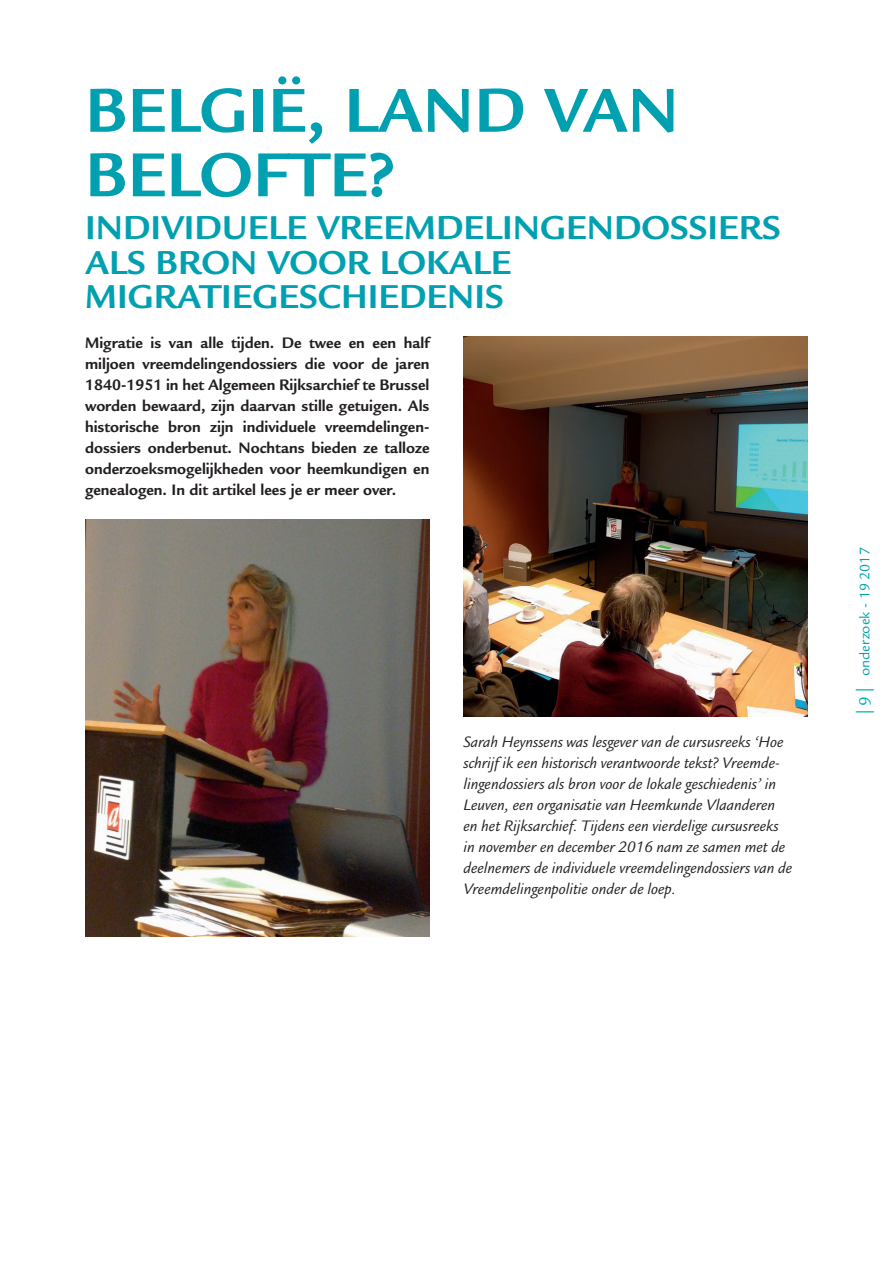
<style>
.page{position:relative;width:893px;height:1263px;background:#fff}
.page>*{position:absolute;margin:0;border:0;box-sizing:border-box;transform-origin:0 0}
.Titel_Groot{font:700 67.5px/64.5px "Legacy Sans Std";color:#00a0b0}
.Titel_Klein{font:700 36px/34.5px "Legacy Sans Std";color:#00a0b0}
.t1{font:italic 16.5px/21px "Legacy Sans Std";color:#231f20}
.Inleiding{font:700 16.5px/21px "Legacy Sans Std";color:#231f20;text-align:justify}
.t2{font:15px "Legacy Sans Std";color:#00a0b0}
.s1{font-family:"Myriad Pro";font-size:18px;color:#00aebd}
.s2{font-size:18px;color:#00aebd}
</style>
<div class="page">
<img style="left:85px;top:520px;width:344px;height:416px">
<img style="left:463px;top:337px;width:345px;height:379px">
<p class="Titel_Groot" style="left:85px;top:79px;width:595px">BELGIË, LAND VAN<br>BELOFTE?</p>
<p class="Titel_Klein" style="left:85px;top:211px;width:697px">INDIVIDUELE VREEMDELINGENDOSSIERS<br>ALS BRON VOOR LOKALE<br>MIGRATIEGESCHIEDENIS</p>
<p class="Inleiding" style="left:85px;top:332px;width:346px">Migratie is van alle tijden. De twee en een half miljoen vreemdelingendossiers die voor de jaren 1840-1951 in het Algemeen Rijksarchief te Brussel worden bewaard, zijn daarvan stille getuigen. Als historische bron zijn individuele vreemdelingen&shy;dossiers onderbenut. Nochtans bieden ze talloze onderzoeksmogelijkheden voor heemkundigen en genealogen. In dit artikel lees je er meer over.</p>
<p class="t1" style="left:463px;top:732px;width:330px">Sarah Heynssens was lesgever van de cursusreeks ‘Hoe schrijf ik een historisch verantwoorde tekst? Vreemde&shy;lingendossiers als bron voor de lokale geschiedenis’ in Leuven, een organisatie van Heemkunde Vlaanderen en het Rijksarchief. Tijdens een vierdelige cursusreeks in november en december 2016 nam ze samen met de deelnemers de individuele vreemdelingendossiers van de Vreemdelingenpolitie onder de loep.</p>
<p class="t2" style="left:856px;top:714px;width:168px;rotate:-90deg"><span class="s1">|</span> <span class="s2">9</span> <span class="s1">|</span> onderzoek - 19 2017</p>
</div>
